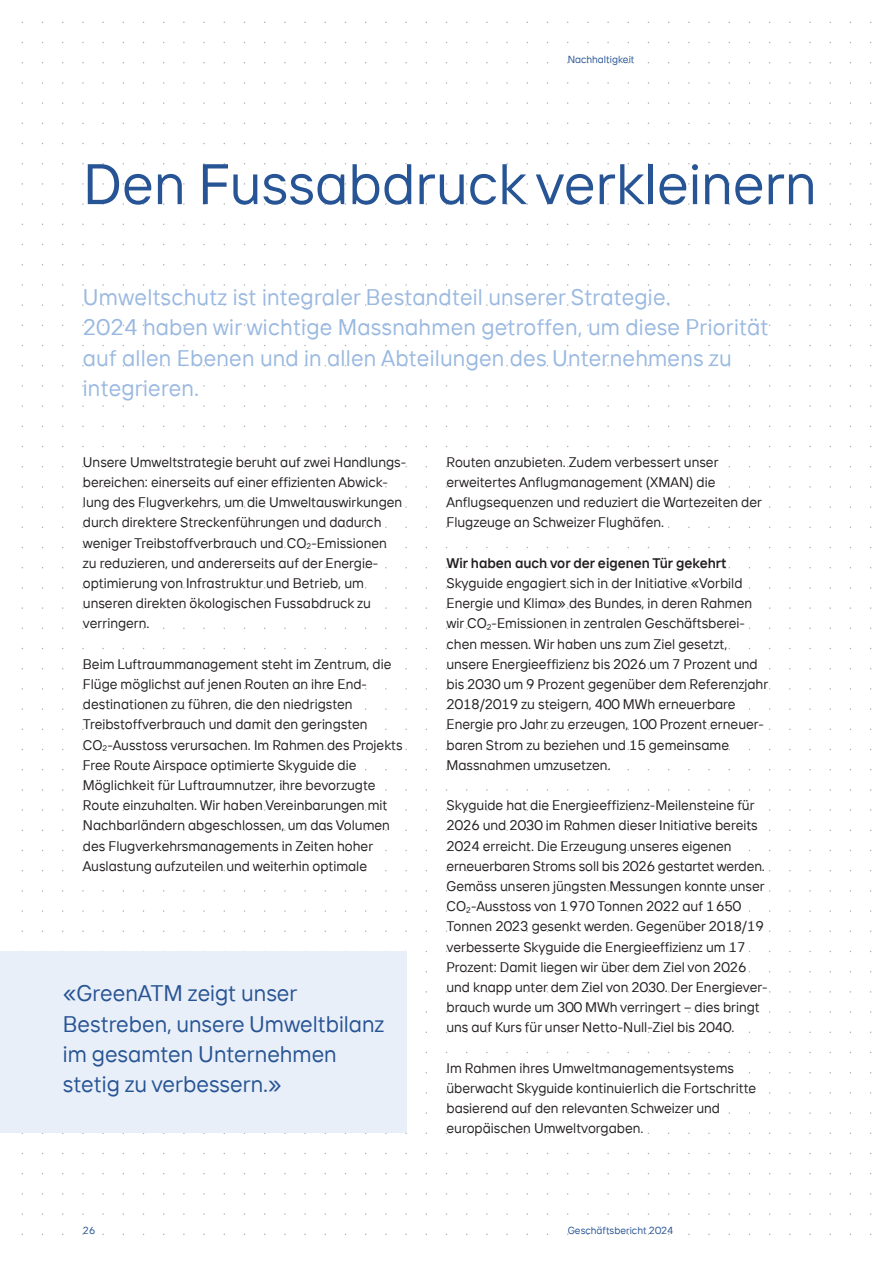
<style>
.page{position:relative;width:893px;height:1263px;background:#fff}
.page>*{position:absolute;margin:0;border:0;box-sizing:border-box;transform-origin:0 0}
.SKY_38_titre{font:57px "TT Interphases";color:#275494}
.SKY_15_intro_skylight{font:22.5px/30.3px "TT Interphases";letter-spacing:.01em;color:#9ab9e1}
.SKY_15_exergue_skyblue{font:22.5px/30.3px "TT Interphases";color:#275494}
.SKY_9_25_texte_noir{font:13.8px/20.2px "TT Interphases";color:#231f20}
.SKY_9_25_sous-titre{font:600 13.8px "TT Interphases";color:#231f20}
.SKY_6_8_navigation{font:10.2px "TT Interphases";color:#275494}
</style>
<div class="page">
<div style="left:0;top:951px;width:406px;height:182px;background:#e9eff8"></div>
<p class="SKY_6_8_navigation" style="left:568px;top:53px;width:68px">Nachhaltigkeit</p>
<p class="SKY_38_titre" style="left:83px;top:148px;width:735px">Den Fussabdruck verkleinern</p>
<p class="SKY_15_intro_skylight" style="left:83px;top:282px;width:687px">Umweltschutz ist integraler Bestandteil unserer Strategie.<br>2024 haben wir wichtige Massnahmen getroffen, um diese Priorität auf allen Ebenen und in allen Abteilungen des Unternehmens zu integrieren.</p>
<p class="SKY_9_25_texte_noir" style="left:83px;top:451px;width:325px">Unsere Umweltstrategie beruht auf zwei Handlungs&shy;bereichen: einerseits auf einer effizienten Abwick&shy;lung des Flugverkehrs, um die Umweltauswirkungen durch direktere Streckenführungen und dadurch weniger Treibstoffverbrauch und CO<sub>2</sub>-Emissionen<br>zu reduzieren, und andererseits auf der Energie&shy;optimierung von Infrastruktur und Betrieb, um unseren direkten ökologischen Fussabdruck zu verringern.</p>
<p class="SKY_9_25_texte_noir" style="left:83px;top:653px;width:321px">Beim Luftraummanagement steht im Zentrum, die Flüge möglichst auf jenen Routen an ihre End&shy;destinationen zu führen, die den niedrigsten Treibstoffverbrauch und damit den geringsten CO<sub>2</sub>-Ausstoss verursachen. Im Rahmen des Projekts Free Route Airspace optimierte Skyguide die Möglichkeit für Luftraumnutzer, ihre bevorzugte Route einzuhalten. Wir haben Vereinbarungen mit Nachbarländern abgeschlossen, um das Volumen des Flugverkehrsmanagements in Zeiten hoher Auslastung aufzuteilen und weiterhin optimale</p>
<p class="SKY_15_exergue_skyblue" style="left:63px;top:978px;width:323px">«GreenATM zeigt unser<br>Bestreben, unsere Umweltbilanz im gesamten Unternehmen stetig zu verbessern.»</p>
<p class="SKY_9_25_texte_noir" style="left:446px;top:451px;width:317px">Routen anzubieten. Zudem verbessert unser erweitertes Anflugmanagement (XMAN) die Anflugsequenzen und reduziert die Wartezeiten der Flugzeuge an Schweizer Flughäfen.</p>
<p class="SKY_9_25_sous-titre" style="left:446px;top:554px;width:282px">Wir haben auch vor der eigenen Tür gekehrt</p>
<p class="SKY_9_25_texte_noir" style="left:446px;top:573px;width:323px">Skyguide engagiert sich in der Initiative «Vorbild Energie und Klima» des Bundes, in deren Rahmen wir CO<sub>2</sub>-Emissionen in zentralen Geschäftsberei&shy;chen messen. Wir haben uns zum Ziel gesetzt, unsere Energieeffizienz bis 2026 um 7 Prozent und bis 2030 um 9 Prozent gegenüber dem Referenzjahr 2018/2019 zu steigern, 400 MWh erneuerbare Energie pro Jahr zu erzeugen, 100 Prozent erneuer&shy;baren Strom zu beziehen und 15 gemeinsame Massnahmen umzusetzen.</p>
<p class="SKY_9_25_texte_noir" style="left:446px;top:795px;width:322px">Skyguide hat die Energieeffizienz-Meilensteine für 2026 und 2030 im Rahmen dieser Initiative bereits 2024 erreicht. Die Erzeugung unseres eigenen erneuerbaren Stroms soll bis 2026 gestartet werden.<br>Gemäss unseren jüngsten Messungen konnte unser CO<sub>2</sub>-Ausstoss von 1970 Tonnen 2022 auf 1650<br>Tonnen 2023 gesenkt werden. Gegenüber 2018/19 verbesserte Skyguide die Energieeffizienz um 17<br>Prozent: Damit liegen wir über dem Ziel von 2026 und knapp unter dem Ziel von 2030. Der Energiever&shy;brauch wurde um 300 MWh verringert – dies bringt uns auf Kurs für unser Netto-Null-Ziel bis 2040.</p>
<p class="SKY_9_25_texte_noir" style="left:446px;top:1057px;width:311px">Im Rahmen ihres Umweltmanagementsystems überwacht Skyguide kontinuierlich die Fortschritte basierend auf den relevanten Schweizer und europäischen Umweltvorgaben.</p>
<p class="SKY_6_8_navigation" style="left:83px;top:1224px;width:14px">26</p>
<p class="SKY_6_8_navigation" style="left:568px;top:1224px;width:107px">Geschäftsbericht 2024</p>
</div>
